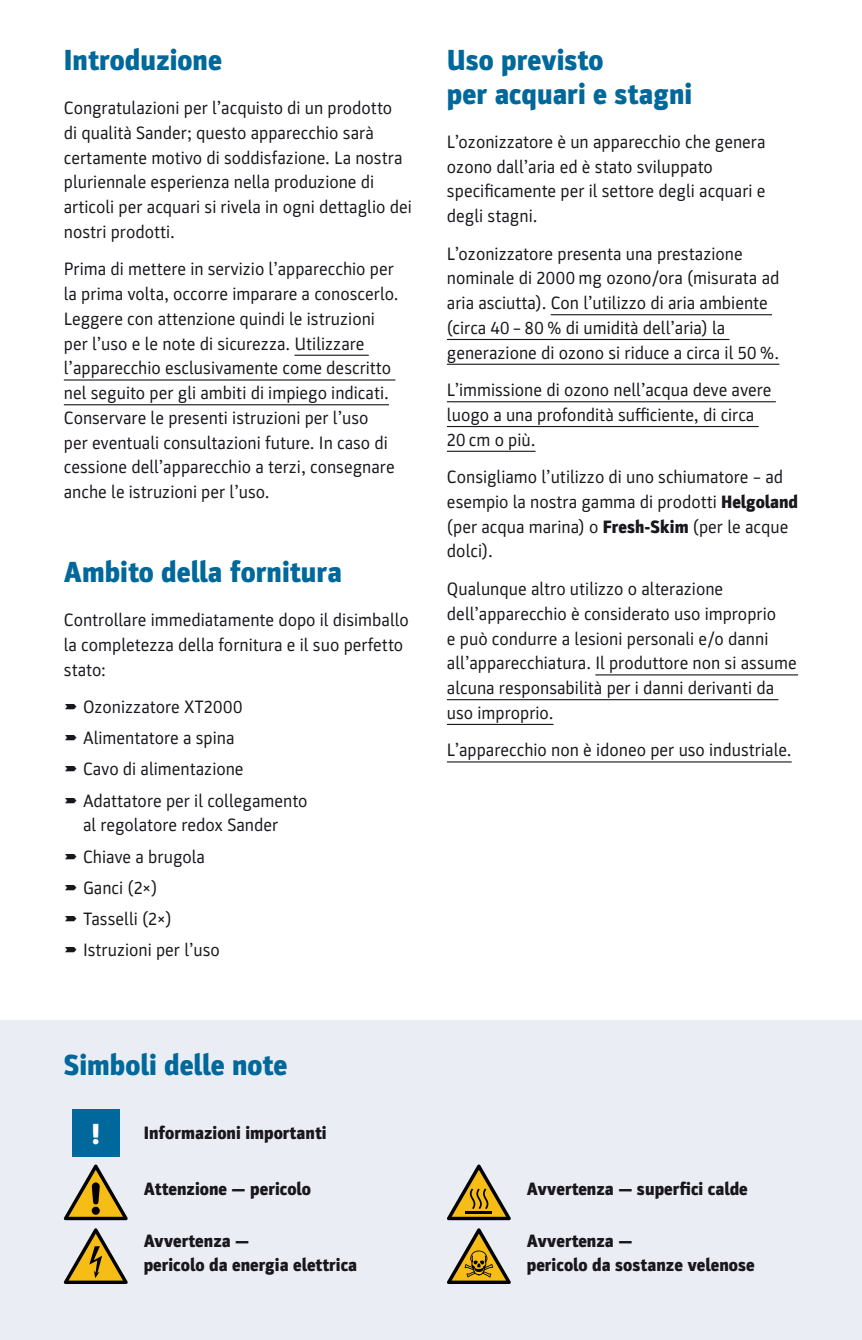
<style>
.page{position:relative;width:862px;height:1340px;background:#fff}
.page>*{position:absolute;margin:0;border:0;box-sizing:border-box;transform-origin:0 0}
.t1{font:900 29.25px/33.8px "Parka";color:#00689a}
.t2{font:900 29.25px "Parka";color:#fff}
.t3{font:18px/24.8px "Parka";color:#1a171c}
.t4{font:900 18px/24.8px "Parka";color:#1a171c}
.s1{font-weight:900}
</style>
<div class="page">
<hr style="left:294px;top:355px;width:74px;height:1px;background:#1a171c">
<hr style="left:64px;top:379px;width:331px;height:1px;background:#1a171c">
<hr style="left:64px;top:404px;width:324px;height:1px;background:#1a171c">
<hr style="left:550px;top:314px;width:221px;height:1px;background:#1a171c">
<hr style="left:446px;top:339px;width:283px;height:1px;background:#1a171c">
<hr style="left:446px;top:364px;width:332px;height:1px;background:#1a171c">
<hr style="left:446px;top:401px;width:329px;height:1px;background:#1a171c">
<hr style="left:446px;top:426px;width:312px;height:1px;background:#1a171c">
<hr style="left:446px;top:451px;width:89px;height:1px;background:#1a171c">
<hr style="left:595px;top:674px;width:202px;height:1px;background:#1a171c">
<hr style="left:446px;top:699px;width:332px;height:1px;background:#1a171c">
<hr style="left:446px;top:724px;width:107px;height:1px;background:#1a171c">
<hr style="left:446px;top:761px;width:345px;height:1px;background:#1a171c">
<div style="left:0;top:1020px;width:861px;height:319px;background:#eaeef4"></div>
<svg style="left:64px;top:1228px;width:64px;height:55px"></svg>
<svg style="left:64px;top:1164px;width:64px;height:56px"></svg>
<svg style="left:447px;top:1228px;width:63px;height:55px"></svg>
<svg style="left:447px;top:1164px;width:63px;height:56px"></svg>
<div style="left:72px;top:1108px;width:48px;height:48px;background:#00689a"></div>
<h1 class="t1" style="left:64px;top:43px;width:159px">Introduzione</h1>
<p class="t3" style="left:64px;top:96px;width:349px">Congratulazioni per l’acquisto di un prodotto<br>di qualità Sander; questo apparecchio sarà certamente motivo di soddisfazione. La nostra pluriennale esperienza nella produzione di articoli per acquari si rivela in ogni dettaglio dei nostri prodotti.</p>
<p class="t3" style="left:64px;top:257px;width:336px">Prima di mettere in servizio l’apparecchio per la prima volta, occorre imparare a conoscerlo.<br>Leggere con attenzione quindi le istruzioni per l’uso e le note di sicurezza. Utilizzare l’apparecchio esclusivamente come descritto nel seguito per gli ambiti di impiego indicati.<br>Conservare le presenti istruzioni per l’uso<br>per eventuali consultazioni future. In caso di cessione dell’apparecchio a terzi, consegnare anche le istruzioni per l’uso.</p>
<h1 class="t1" style="left:64px;top:555px;width:279px">Ambito della fornitura</h1>
<p class="t3" style="left:64px;top:607px;width:346px">Controllare immediatamente dopo il disimballo la completezza della fornitura e il suo perfetto stato:</p>
<p class="t3" style="left:64px;top:691px;width:245px;line-height:31.1px">➡ Ozonizzatore XT2000<br>➡ Alimentatore a spina<br>➡ Cavo di alimentazione<br>➡ Adattatore per il collegamento</p>
<p class="t3" style="left:64px;top:809px;width:216px;line-height:31.1px;text-indent:19px">al regolatore redox Sander ➡ Chiave a brugola<br>➡ Ganci (2×)<br>➡ Tasselli (2×)<br>➡ Istruzioni per l’uso</p>
<h1 class="t1" style="left:446px;top:43px;width:246px">Uso previsto<br>per acquari e stagni</h1>
<p class="t3" style="left:446px;top:129px;width:320px">L’ozonizzatore è un apparecchio che genera ozono dall’aria ed è stato sviluppato specificamente per il settore degli acquari e degli stagni.</p>
<p class="t3" style="left:446px;top:241px;width:334px">L’ozonizzatore presenta una prestazione nominale di 2000 mg ozono/ora (misurata ad aria asciutta). Con l’utilizzo di aria ambiente (circa 40 – 80 % di umidità dell’aria) la generazione di ozono si riduce a circa il 50 %.</p>
<p class="t3" style="left:446px;top:378px;width:326px">L’immissione di ozono nell’acqua deve avere luogo a una profondità sufficiente, di circa<br>20 cm o più.</p>
<p class="t3" style="left:446px;top:465px;width:352px">Consigliamo l’utilizzo di uno schiumatore – ad esempio la nostra gamma di prodotti <span class="s1">Helgoland </span>(per acqua marina) o <span class="s1">Fresh-Skim</span> (per le acque dolci).</p>
<p class="t3" style="left:446px;top:576px;width:351px">Qualunque altro utilizzo o alterazione dell’apparecchio è considerato uso improprio<br>e può condurre a lesioni personali e/o danni all’apparecchiatura. Il produttore non si assume alcuna responsabilità per i danni derivanti da uso improprio.</p>
<p class="t3" style="left:446px;top:738px;width:346px">L’apparecchio non è idoneo per uso industriale.</p>
<h1 class="t1" style="left:64px;top:1048px;width:225px">Simboli delle note</h1>
<h1 class="t2" style="left:91px;top:1117px;width:10px">!</h1>
<p class="t4" style="left:144px;top:1120px;width:184px">Informazioni importanti</p>
<p class="t4" style="left:144px;top:1176px;width:169px">Attenzione — pericolo</p>
<p class="t4" style="left:144px;top:1228px;width:215px">Avvertenza —<br>pericolo da energia elettrica</p>
<p class="t4" style="left:526px;top:1176px;width:222px">Avvertenza — superfici calde</p>
<p class="t4" style="left:526px;top:1228px;width:229px">Avvertenza —<br>pericolo da sostanze velenose</p>
</div>
